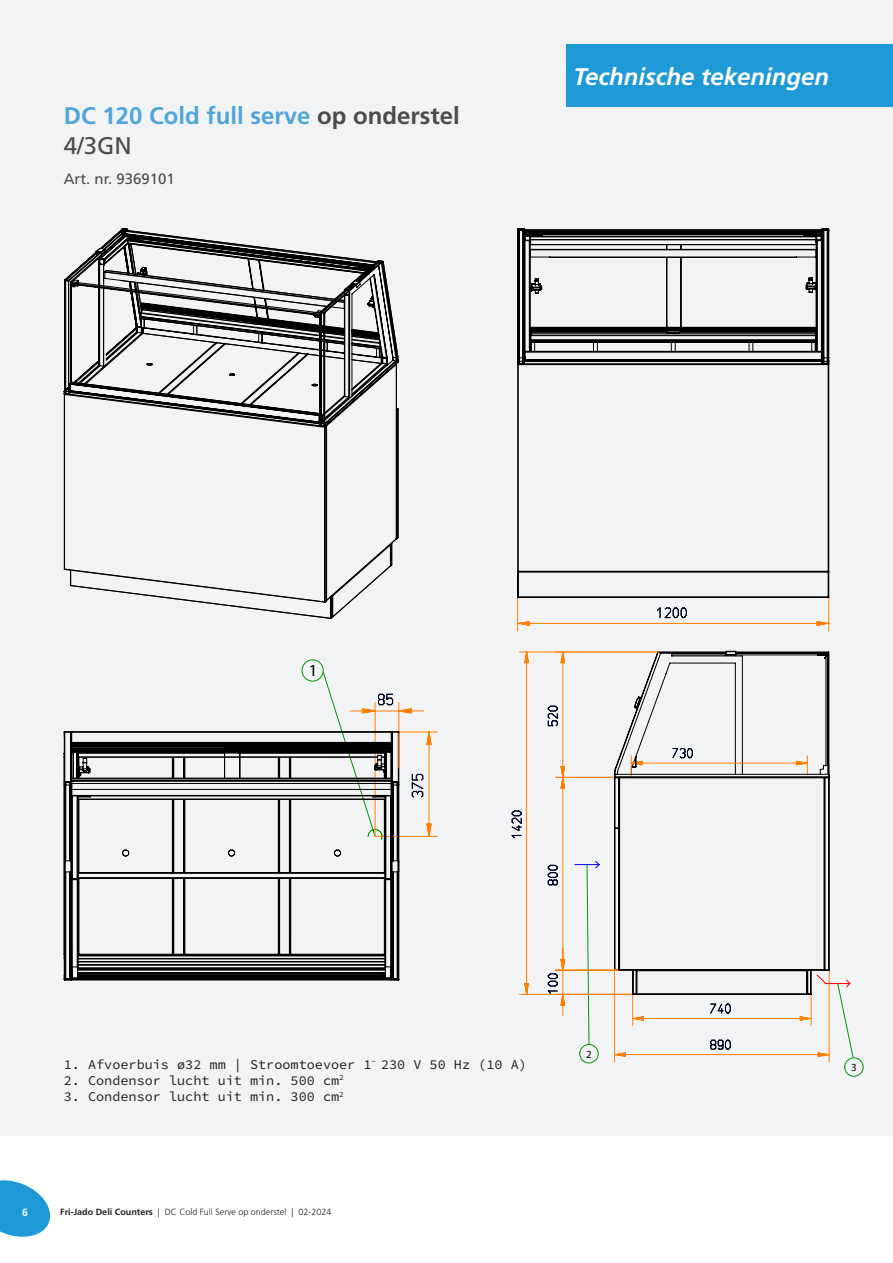
<style>
.page{position:relative;width:893px;height:1263px;background:#fff}
.page>*{position:absolute;margin:0;border:0;box-sizing:border-box;transform-origin:0 0}
.Productnaam{font:700 24px/30px "Frutiger LT Std";color:#51a5db}
.Pagina_soort{font:italic 700 24px "Frutiger LT Std";color:#fff}
.t1{font:16.8px "Myriad Pro";color:#000}
.Artikelnummer{font:15px "Frutiger LT Std";color:#4b4c4d}
.t2{font:13.5px "Source Code Variable";color:#231f20}
.t3{font:10.95px "Myriad Pro";color:#000}
.t4{font:700 10.5px "Frutiger LT Std";color:#fff}
.t5{font:300 9px "Frutiger LT Std";color:#231f20}
.s1{color:#4b4c4d}
.s2{font-weight:400;color:#4b4c4d}
.s3{font-weight:700}
</style>
<div class="page">
<svg style="left:0;top:1180px;width:51px;height:57px"></svg>
<div style="left:0;top:0;width:893px;height:1136px;background:#f2f3f4"></div>
<div style="left:566px;top:44px;width:327px;height:62px;background:#1d99d6"></div>
<svg style="left:63px;top:227px;width:336px;height:392px"></svg>
<hr style="left:524px;top:241px;width:1px;height:113px;background:#000">
<hr style="left:522px;top:230px;width:1px;height:133px;background:#000">
<hr style="left:519px;top:230px;width:1px;height:133px;background:#000">
<hr style="left:517px;top:232px;width:1px;height:125px;background:#000">
<hr style="left:518px;top:230px;width:1px;height:127px;background:#000">
<hr style="left:523px;top:245px;width:1px;height:105px;background:#000">
<div style="left:529px;top:228px;width:301px;height:343px;background:#f2f3f4"></div>
<hr style="left:550px;top:257px;width:246px;height:1px;background:#000">
<hr style="left:530px;top:249px;width:286px;height:1px;background:#000">
<hr style="left:821px;top:235px;width:1px;height:117px;background:#000">
<hr style="left:525px;top:235px;width:1px;height:117px;background:#000">
<hr style="left:525px;top:351px;width:296px;height:1px;background:#000">
<hr style="left:525px;top:359px;width:296px;height:1px;background:#000">
<hr style="left:533px;top:233px;width:281px;height:1px;background:#000">
<hr style="left:525px;top:230px;width:297px;height:1px;background:#000">
<hr style="left:525px;top:229px;width:297px;height:1px;background:#000">
<hr style="left:533px;top:232px;width:281px;height:1px;background:#000">
<hr style="left:525px;top:231px;width:297px;height:1px;background:#000">
<hr style="left:524px;top:363px;width:298px;height:1px;background:#000">
<hr style="left:524px;top:361px;width:298px;height:1px;background:#000">
<hr style="left:525px;top:360px;width:297px;height:1px;background:#000">
<hr style="left:535px;top:342px;width:58px;height:1px;background:#000">
<hr style="left:753px;top:342px;width:59px;height:1px;background:#000">
<hr style="left:597px;top:342px;width:74px;height:1px;background:#000">
<hr style="left:675px;top:342px;width:74px;height:1px;background:#000">
<svg style="left:671px;top:342px;width:5px;height:9px"></svg>
<svg style="left:593px;top:342px;width:5px;height:9px"></svg>
<svg style="left:749px;top:342px;width:4px;height:9px"></svg>
<hr style="left:531px;top:341px;width:285px;height:1px;background:#000">
<hr style="left:531px;top:335px;width:284px;height:1px;background:#000">
<hr style="left:531px;top:339px;width:284px;height:1px;background:#000">
<hr style="left:531px;top:340px;width:285px;height:1px;background:#000">
<svg style="left:806px;top:277px;width:11px;height:16px"></svg>
<hr style="left:666px;top:257px;width:1px;height:71px;background:#000">
<hr style="left:530px;top:328px;width:286px;height:1px;background:#000">
<hr style="left:530px;top:327px;width:286px;height:1px;background:#000">
<hr style="left:530px;top:330px;width:286px;height:1px;background:#000">
<hr style="left:530px;top:329px;width:286px;height:1px;background:#000">
<hr style="left:681px;top:257px;width:1px;height:72px;background:#000">
<hr style="left:680px;top:257px;width:1px;height:72px;background:#000">
<svg style="left:530px;top:278px;width:12px;height:16px"></svg>
<hr style="left:530px;top:331px;width:136px;height:1px;background:#000">
<hr style="left:530px;top:332px;width:137px;height:1px;background:#000">
<hr style="left:680px;top:331px;width:136px;height:1px;background:#000">
<hr style="left:680px;top:332px;width:136px;height:1px;background:#000">
<svg style="left:666px;top:331px;width:15px;height:3px"></svg>
<hr style="left:531px;top:244px;width:285px;height:1px;background:#000">
<hr style="left:542px;top:234px;width:262px;height:1px;background:#000">
<hr style="left:530px;top:239px;width:286px;height:1px;background:#000">
<svg style="left:517px;top:228px;width:33px;height:30px"></svg>
<hr style="left:530px;top:236px;width:286px;height:1px;background:#000">
<svg style="left:796px;top:228px;width:33px;height:30px"></svg>
<hr style="left:518px;top:364px;width:310px;height:1px;background:#000">
<hr style="left:828px;top:365px;width:1px;height:206px;background:#000">
<hr style="left:518px;top:365px;width:1px;height:206px;background:#000">
<hr style="left:517px;top:364px;width:1px;height:207px;background:#000">
<svg style="left:811px;top:333px;width:19px;height:32px"></svg>
<svg style="left:517px;top:333px;width:18px;height:31px"></svg>
<svg style="left:517px;top:571px;width:313px;height:61px"></svg>
<hr style="left:69px;top:872px;width:1px;height:107px;background:#000">
<hr style="left:65px;top:872px;width:1px;height:107px;background:#000">
<hr style="left:397px;top:783px;width:1px;height:78px;background:#000">
<hr style="left:397px;top:872px;width:1px;height:107px;background:#000">
<hr style="left:393px;top:783px;width:1px;height:78px;background:#000">
<hr style="left:393px;top:872px;width:1px;height:107px;background:#000">
<hr style="left:70px;top:872px;width:1px;height:102px;background:#000">
<hr style="left:64px;top:872px;width:1px;height:108px;background:#000">
<svg style="left:71px;top:757px;width:320px;height:224px"></svg>
<hr style="left:72px;top:742px;width:319px;height:1px;background:#000">
<hr style="left:72px;top:732px;width:319px;height:1px;background:#000">
<hr style="left:78px;top:756px;width:300px;height:1px;background:#000">
<hr style="left:392px;top:872px;width:1px;height:102px;background:#000">
<hr style="left:392px;top:782px;width:1px;height:79px;background:#000">
<hr style="left:398px;top:872px;width:1px;height:108px;background:#000">
<hr style="left:398px;top:782px;width:1px;height:79px;background:#000">
<hr style="left:391px;top:872px;width:1px;height:102px;background:#000">
<hr style="left:391px;top:786px;width:1px;height:75px;background:#000">
<svg style="left:384px;top:860px;width:15px;height:20px"></svg>
<hr style="left:225px;top:747px;width:166px;height:1px;background:#000">
<hr style="left:73px;top:745px;width:317px;height:1px;background:#000">
<hr style="left:73px;top:746px;width:317px;height:1px;background:#000">
<hr style="left:73px;top:749px;width:317px;height:1px;background:#000">
<hr style="left:73px;top:748px;width:317px;height:1px;background:#000">
<hr style="left:73px;top:750px;width:317px;height:1px;background:#000">
<hr style="left:73px;top:751px;width:317px;height:1px;background:#000">
<hr style="left:73px;top:752px;width:317px;height:1px;background:#000">
<hr style="left:72px;top:743px;width:319px;height:1px;background:#000">
<hr style="left:72px;top:744px;width:319px;height:1px;background:#000">
<hr style="left:239px;top:753px;width:146px;height:1px;background:#000">
<hr style="left:71px;top:780px;width:321px;height:1px;background:#000">
<hr style="left:71px;top:778px;width:321px;height:1px;background:#000">
<hr style="left:78px;top:799px;width:307px;height:1px;background:#000">
<svg style="left:382px;top:966px;width:17px;height:15px"></svg>
<svg style="left:64px;top:966px;width:17px;height:15px"></svg>
<hr style="left:65px;top:731px;width:333px;height:1px;background:#000">
<svg style="left:64px;top:731px;width:227px;height:229px"></svg>
<svg style="left:323px;top:671px;width:115px;height:169px"></svg>
<div style="left:302px;top:660px;width:21px;height:21px;border:1px solid #009600;border-radius:50%"></div>
<div style="left:830px;top:864px;width:23px;height:194px;background:#f2f3f4"></div>
<div style="left:519px;top:651px;width:311px;height:411px;background:#f2f3f4"></div>
<hr style="left:563px;top:652px;width:1px;height:125px;background:#ff8000">
<hr style="left:556px;top:652px;width:102px;height:1px;background:#ff8000">
<hr style="left:829px;top:778px;width:1px;height:192px;background:#000">
<hr style="left:828px;top:778px;width:1px;height:192px;background:#000">
<hr style="left:825px;top:778px;width:1px;height:192px;background:#000">
<hr style="left:620px;top:969px;width:204px;height:1px;background:#000">
<hr style="left:824px;top:778px;width:1px;height:192px;background:#000">
<hr style="left:637px;top:994px;width:170px;height:1px;background:#000">
<hr style="left:637px;top:993px;width:170px;height:1px;background:#000">
<hr style="left:637px;top:970px;width:170px;height:1px;background:#000">
<svg style="left:806px;top:969px;width:45px;height:26px"></svg>
<svg style="left:614px;top:651px;width:216px;height:131px"></svg>
<svg style="left:511px;top:705px;width:220px;height:345px"></svg>
<div style="left:579px;top:1044px;width:19px;height:19px;border:1px solid #009600;border-radius:50%"></div>
<div style="left:844px;top:1057px;width:19px;height:19px;border:1px solid #009600;border-radius:50%"></div>
<p class="Productnaam" style="left:64px;top:101px;width:398px">DC 120 Cold full serve <span class="s1">op onderstel<br></span><span class="s2">4/3GN</span></p>
<p class="Artikelnummer" style="left:64px;top:170px;width:113px">Art. nr. 9369101</p>
<p class="Pagina_soort" style="left:574px;top:63px;width:257px">Technische tekeningen</p>
<p class="t1" style="left:309px;top:660px;width:10px">1</p>
<p class="t2" style="left:64px;top:1054px;width:465px">1. Afvoerbuis ø32 mm | Stroomtoevoer 1<sup>~</sup> 230 V 50 Hz (10 A)</p>
<p class="t2" style="left:64px;top:1071px;width:282px">2. Condensor lucht uit min. 500 cm<sup>2</sup></p>
<p class="t2" style="left:64px;top:1087px;width:282px">3. Condensor lucht uit min. 300 cm<sup>2</sup></p>
<p class="t4" style="left:22px;top:1206px;width:7px">6</p>
<p class="t5" style="left:60px;top:1207px;width:273px"><span class="s3">Fri-Jado Deli Counters</span> | DC Cold Full Serve op onderstel | 02-2024</p>
<p class="t3" style="left:586px;top:1047px;width:7px">2</p>
<p class="t3" style="left:851px;top:1060px;width:7px">3</p>
</div>
